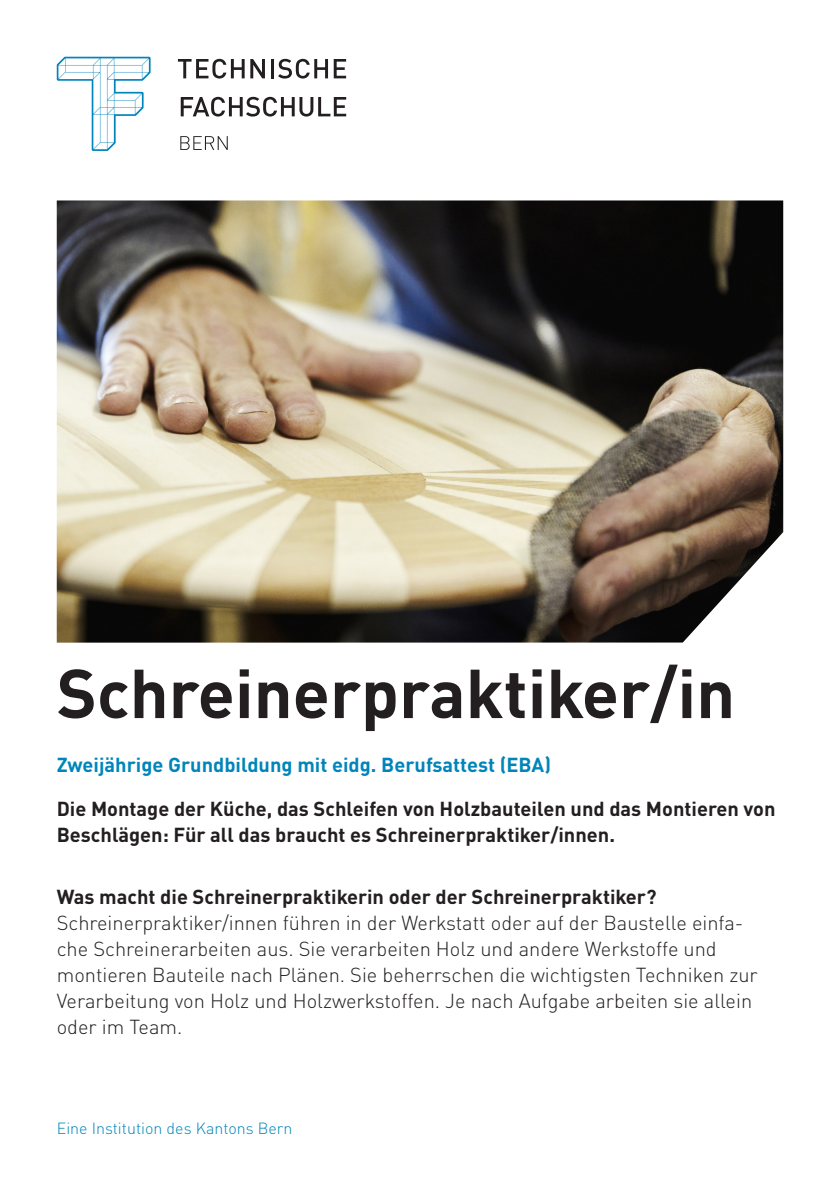
<style>
.page{position:relative;width:840px;height:1191px;background:#fff}
.page>*{position:absolute;margin:0;border:0;box-sizing:border-box;transform-origin:0 0}
.Titel{font:700 68px "DINOT";color:#231f20}
.t1{font:300 20px/26px "DINOT";color:#231f20}
.Lead{font:700 20px/26px "DINOT";color:#231f20}
.Untertitel{font:700 20px "DINOT";color:#0085ba}
.p_fusszeile{font:300 16px "DINOT";color:#0085ba}
</style>
<div class="page">
<svg style="left:178px;top:59px;width:66px;height:20px"></svg>
<svg style="left:250px;top:59px;width:15px;height:19px"></svg>
<hr style="left:271px;top:59px;width:3px;height:19px;background:#231f20">
<svg style="left:278px;top:59px;width:68px;height:20px"></svg>
<svg style="left:181px;top:97px;width:165px;height:20px"></svg>
<svg style="left:180px;top:136px;width:48px;height:14px"></svg>
<svg style="left:57px;top:57px;width:93px;height:94px"></svg>
<img style="left:57px;top:200px;width:725px;height:442px">
<p class="Titel" style="left:57px;top:649px;width:679px">Schreinerpraktiker/in</p>
<p class="Untertitel" style="left:57px;top:752px;width:495px">Zweijährige Grundbildung mit eidg. Berufsattest (EBA)</p>
<p class="Lead" style="left:57px;top:795px;width:720px">Die Montage der Küche, das Schleifen von Holzbauteilen und das Montieren von<br>Beschlägen: Für all das braucht es Schreinerpraktiker/innen.</p>
<p class="Lead" style="left:57px;top:883px;width:601px">Was macht die Schreinerpraktikerin oder der Schreinerpraktiker?</p>
<p class="t1" style="left:57px;top:910px;width:702px">Schreinerpraktiker/innen führen in der Werkstatt oder auf der Baustelle einfa&shy;che Schreinerarbeiten aus. Sie verarbeiten Holz und andere Werkstoffe und montieren Bauteile nach Plänen. Sie beherrschen die wichtigsten Techniken zur Verarbeitung von Holz und Holzwerkstoffen. Je nach Aufgabe arbeiten sie allein oder im Team.</p>
<p class="p_fusszeile" style="left:57px;top:1118px;width:237px">Eine Institution des Kantons Bern</p>
</div>
